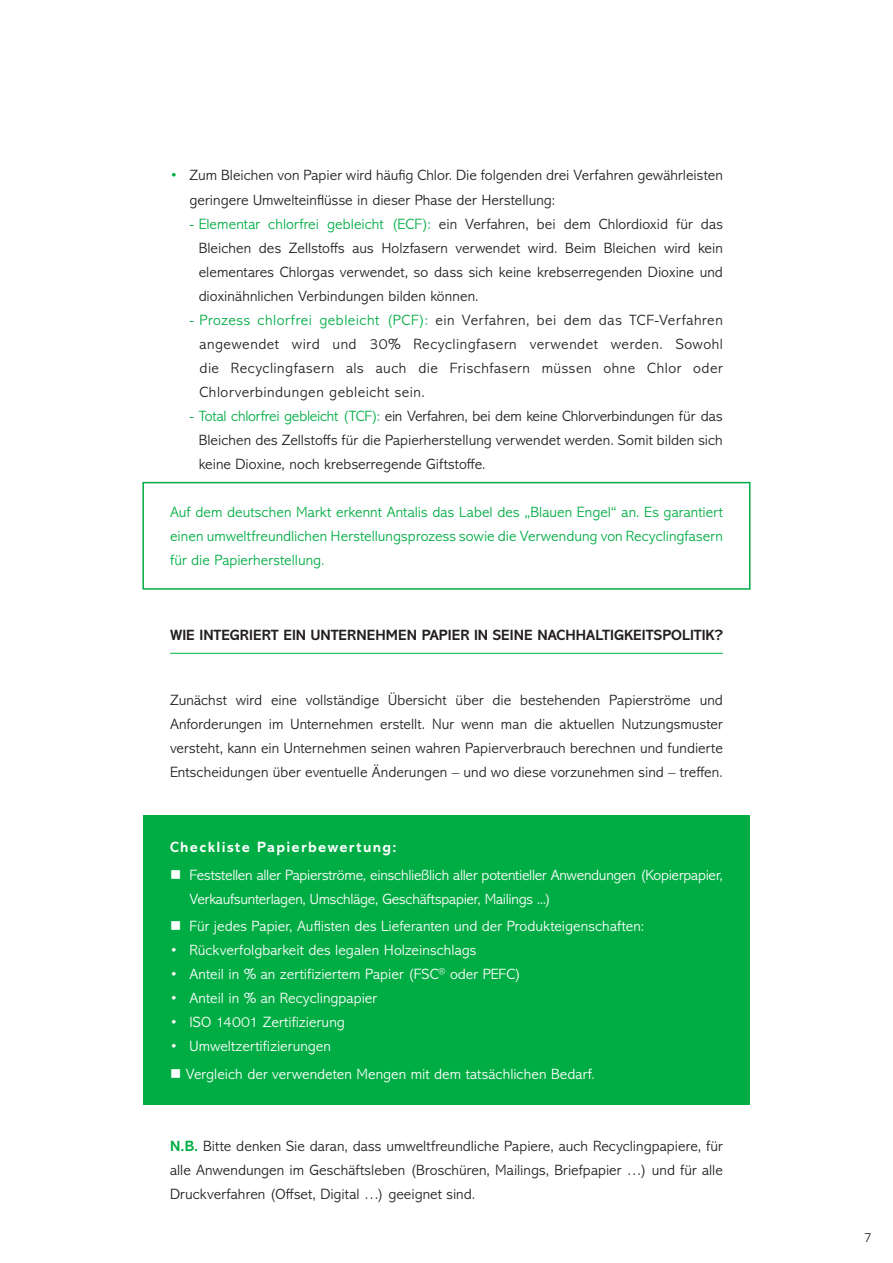
<style>
.page{position:relative;width:893px;height:1263px;background:#fff}
.page>*{position:absolute;margin:0;border:0;box-sizing:border-box;transform-origin:0 0}
.t1{font:300 15px/24px "Abadi MT Pro";letter-spacing:.005em;color:#231f20;text-align:justify}
.t2{font:300 15px/24px "Abadi MT Pro";color:#fff}
.t3{font:300 15px/24px "Abadi MT Pro";letter-spacing:.005em;color:#00ad44;text-align:justify}
.t4{font:700 15px "Abadi MT Pro";color:#231f20}
.t5{font:700 15px "Abadi MT Pro";letter-spacing:.09em;color:#fff}
.t6{font:300 13.5px "Abadi MT Pro";color:#231f20}
.s1{color:#00ad44}
.s2{font-weight:700;color:#00ad44}
</style>
<div class="page">
<div style="left:143px;top:815px;width:607px;height:289px;background:#00ad44"></div>
<hr style="left:170px;top:653px;width:553px;height:1px;background:#00ad44">
<div style="left:142px;top:482px;width:608px;height:108px;border:2px solid #00ad44"></div>
<p class="t1" style="left:190px;top:164px;width:535px;text-indent:-19px"><span class="s1">•</span> Zum Bleichen von Papier wird häufig Chlor. Die folgenden drei Verfahren gewährleisten geringere Umwelteinflüsse in dieser Phase der Herstellung:</p>
<p class="t1" style="left:199px;top:212px;width:526px;text-indent:-9px"><span class="s1">- Elementar chlorfrei gebleicht (ECF):</span> ein Verfahren, bei dem Chlordioxid für das Bleichen des Zellstoffs aus Holzfasern verwendet wird. Beim Bleichen wird kein elementares Chlorgas verwendet, so dass sich keine krebserregenden Dioxine und dioxinähnlichen Verbindungen bilden können.</p>
<p class="t1" style="left:200px;top:308px;width:525px;text-indent:-10px"><span class="s1">- Prozess chlorfrei gebleicht (PCF):</span> ein Verfahren, bei dem das TCF-Verfahren angewendet wird und 30% Recyclingfasern verwendet werden. Sowohl die Recyclingfasern als auch die Frischfasern müssen ohne Chlor oder Chlorverbindungen gebleicht sein.</p>
<p class="t1" style="left:199px;top:404px;width:526px;text-indent:-9px"><span class="s1">- Total chlorfrei gebleicht (TCF):</span> ein Verfahren, bei dem keine Chlorverbindungen für das Bleichen des Zellstoffs für die Papierherstellung verwendet werden. Somit bilden sich keine Dioxine, noch krebserregende Giftstoffe.</p>
<p class="t3" style="left:170px;top:500px;width:554px">Auf dem deutschen Markt erkennt Antalis das Label des „Blauen Engel“ an. Es garantiert einen umweltfreundlichen Herstellungsprozess sowie die Verwendung von Recyclingfasern für die Papierherstellung.</p>
<p class="t4" style="left:170px;top:626px;width:554px">WIE INTEGRIERT EIN UNTERNEHMEN PAPIER IN SEINE NACHHALTIGKEITSPOLITIK?</p>
<p class="t1" style="left:170px;top:688px;width:554px">Zunächst wird eine vollständige Übersicht über die bestehenden Papierströme und Anforderungen im Unternehmen erstellt. Nur wenn man die aktuellen Nutzungsmuster versteht, kann ein Unternehmen seinen wahren Papierverbrauch berechnen und fundierte Entscheidungen über eventuelle Änderungen – und wo diese vorzunehmen sind – treffen.</p>
<p class="t5" style="left:170px;top:838px;width:228px">Checkliste Papierbewertung:</p>
<p class="t2" style="left:190px;top:863px;width:535px;text-indent:-19px">■ Feststellen aller Papierströme, einschließlich aller potentieller Anwendungen (Kopierpapier,<br>Verkaufsunterlagen, Umschläge, Geschäftspapier, Mailings ...)</p>
<p class="t2" style="left:170px;top:915px;width:476px">■ Für jedes Papier, Auflisten des Lieferanten und der Produkteigenschaften:</p>
<p class="t2" style="left:170px;top:939px;width:308px">• Rückverfolgbarkeit des legalen Holzeinschlags</p>
<p class="t2" style="left:170px;top:963px;width:353px">• Anteil in % an zertifiziertem Papier (FSC<sup>®</sup> oder PEFC)</p>
<p class="t2" style="left:170px;top:987px;width:209px">• Anteil in % an Recyclingpapier</p>
<p class="t2" style="left:170px;top:1011px;width:176px">• ISO 14001 Zertifizierung</p>
<p class="t2" style="left:170px;top:1035px;width:162px">• Umweltzertifizierungen</p>
<p class="t2" style="left:170px;top:1062px;width:426px">■ Vergleich der verwendeten Mengen mit dem tatsächlichen Bedarf.</p>
<p class="t1" style="left:170px;top:1134px;width:554px"><span class="s2">N.B.</span> Bitte denken Sie daran, dass umweltfreundliche Papiere, auch Recyclingpapiere, für alle Anwendungen im Geschäftsleben (Broschüren, Mailings, Briefpapier …) und für alle Druckverfahren (Offset, Digital …) geeignet sind.</p>
<p class="t6" style="left:864px;top:1230px;width:10px">7</p>
</div>
